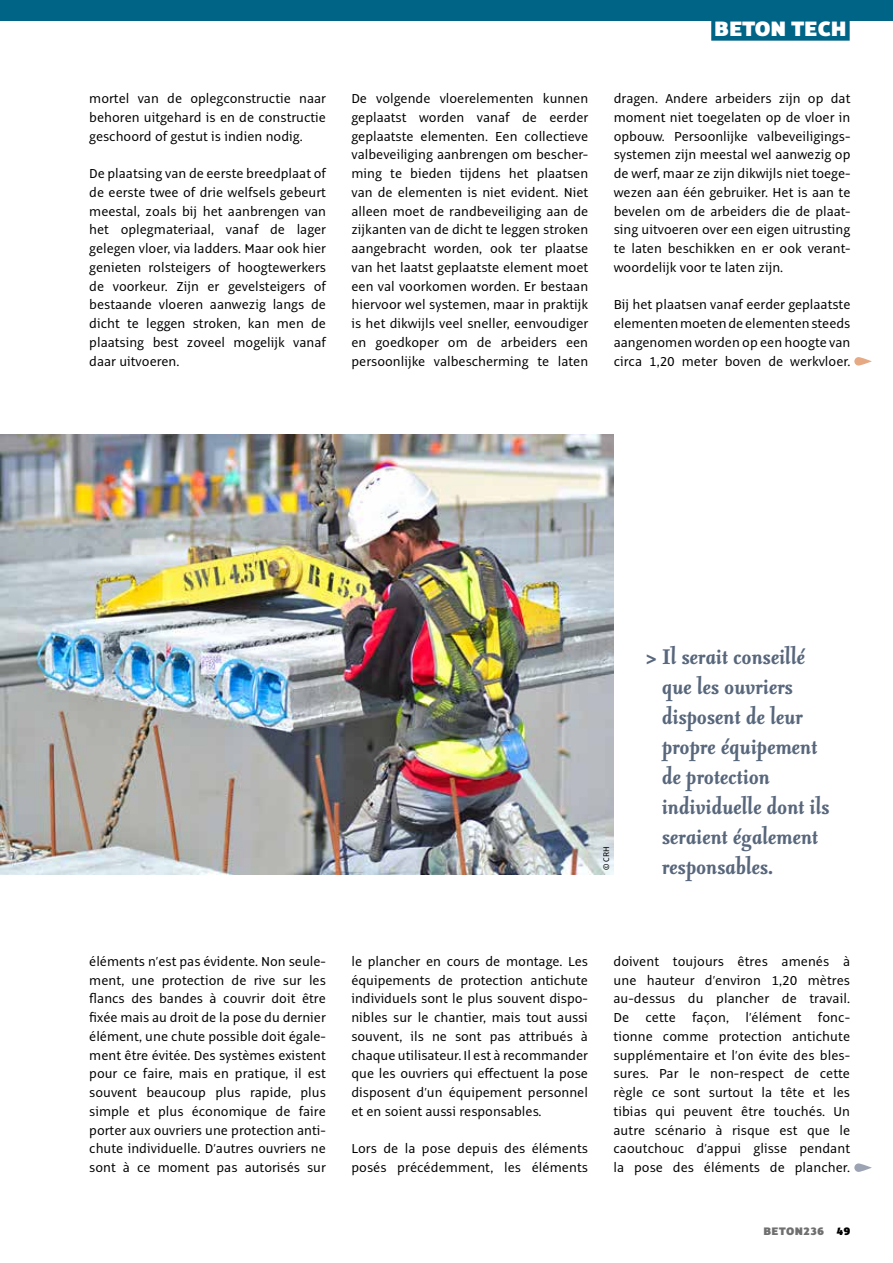
<style>
.page{position:relative;width:893px;height:1263px;background:#fff}
.page>*{position:absolute;margin:0;border:0;box-sizing:border-box;transform-origin:0 0}
.t1{font:italic 700 25.5px/30px "Seria";letter-spacing:.01em;color:#58677c}
.t2{font:900 22.95px "Alto Pro";color:#fff}
.t3{font:14.25px/18.8px "Alto Pro";color:#000;text-align:justify}
.t4{font:900 12px "Alto Pro";letter-spacing:.04em;color:#706f6f}
.t5{font:9px "Alto Pro";color:#000}
.s1{color:#000}
</style>
<div class="page">
<div style="left:0;top:0;width:893px;height:21px;background:#006487"></div>
<div style="left:711px;top:18px;width:139px;height:23px;background:#006487"></div>
<svg style="left:854px;top:1163px;width:18px;height:9px"></svg>
<svg style="left:854px;top:357px;width:18px;height:9px"></svg>
<img style="left:0;top:434px;width:614px;height:440px">
<p class="t3" style="left:89px;top:89px;width:238px">mortel van de oplegconstructie naar behoren uitgehard is en de constructie geschoord of gestut is indien nodig.</p>
<p class="t3" style="left:89px;top:164px;width:238px">De plaatsing van de eerste breedplaat of de eerste twee of drie welfsels gebeurt meestal, zoals bij het aanbrengen van het oplegmateriaal, vanaf de lager gelegen vloer, via ladders. Maar ook hier genieten rolsteigers of hoogtewerkers de voorkeur. Zijn er gevelsteigers of bestaande vloeren aanwezig langs de dicht te leggen stroken, kan men de plaatsing best zoveel mogelijk vanaf daar uitvoeren.</p>
<h2 class="t2" style="left:714px;top:14px;width:134px">BETON TECH</h2>
<p class="t3" style="left:351px;top:89px;width:238px">De volgende vloerelementen kunnen geplaatst worden vanaf de eerder geplaatste elementen. Een collectieve valbeveiliging aanbrengen om bescher&shy;ming te bieden tijdens het plaatsen van de elementen is niet evident. Niet alleen moet de randbeveiliging aan de zijkanten van de dicht te leggen stroken aangebracht worden, ook ter plaatse van het laatst geplaatste element moet een val voorkomen worden. Er bestaan hiervoor wel systemen, maar in praktijk is het dikwijls veel sneller, eenvoudiger en goedkoper om de arbeiders een persoonlijke valbescherming te laten</p>
<p class="t3" style="left:614px;top:89px;width:238px">dragen. Andere arbeiders zijn op dat moment niet toegelaten op de vloer in opbouw. Persoonlijke valbeveiligings&shy;systemen zijn meestal wel aanwezig op de werf, maar ze zijn dikwijls niet toege&shy;wezen aan één gebruiker. Het is aan te bevelen om de arbeiders die de plaat&shy;sing uitvoeren over een eigen uitrusting te laten beschikken en er ook verant&shy;woordelijk voor te laten zijn.</p>
<p class="t3" style="left:614px;top:296px;width:238px">Bij het plaatsen vanaf eerder geplaatste elementen moeten de elementen steeds aangenomen worden op een hoogte van circa 1,20 meter boven de werkvloer.</p>
<p class="t5" style="left:601px;top:870px;width:25px;rotate:-90deg">© CRH</p>
<h1 class="t1" style="left:662px;top:643px;width:169px;text-indent:-15px">&gt; Il serait conseillé que les ouvriers disposent de leur propre équipement de protection individuelle dont ils seraient également responsables.</h1>
<p class="t3" style="left:89px;top:952px;width:238px">éléments n’est pas évidente. Non seule&shy;ment, une protection de rive sur les flancs des bandes à couvrir doit être fixée mais au droit de la pose du dernier élément, une chute possible doit égale&shy;ment être évitée. Des systèmes existent pour ce faire, mais en pratique, il est souvent beaucoup plus rapide, plus simple et plus économique de faire porter aux ouvriers une protection anti&shy;chute individuelle. D’autres ouvriers ne sont à ce moment pas autorisés sur</p>
<p class="t3" style="left:351px;top:952px;width:238px">le plancher en cours de montage. Les équipements de protection antichute individuels sont le plus souvent dispo&shy;nibles sur le chantier, mais tout aussi souvent, ils ne sont pas attribués à chaque utilisateur. Il est à recommander que les ouvriers qui effectuent la pose disposent d’un équipement personnel et en soient aussi responsables.</p>
<p class="t3" style="left:351px;top:1139px;width:238px">Lors de la pose depuis des éléments posés précédemment, les éléments</p>
<p class="t3" style="left:613px;top:952px;width:238px">doivent toujours êtres amenés à une hauteur d’environ 1,20 mètres au-dessus du plancher de travail.<br>De cette façon, l’élément fonc&shy;tionne comme protection antichute supplémentaire et l’on évite des bles&shy;sures. Par le non-respect de cette règle ce sont surtout la tête et les tibias qui peuvent être touchés. Un autre scénario à risque est que le caoutchouc d’appui glisse pendant la pose des éléments de plancher.</p>
<p class="t4" style="left:763px;top:1223px;width:88px">BETON236 <span class="s1">49</span></p>
</div>
